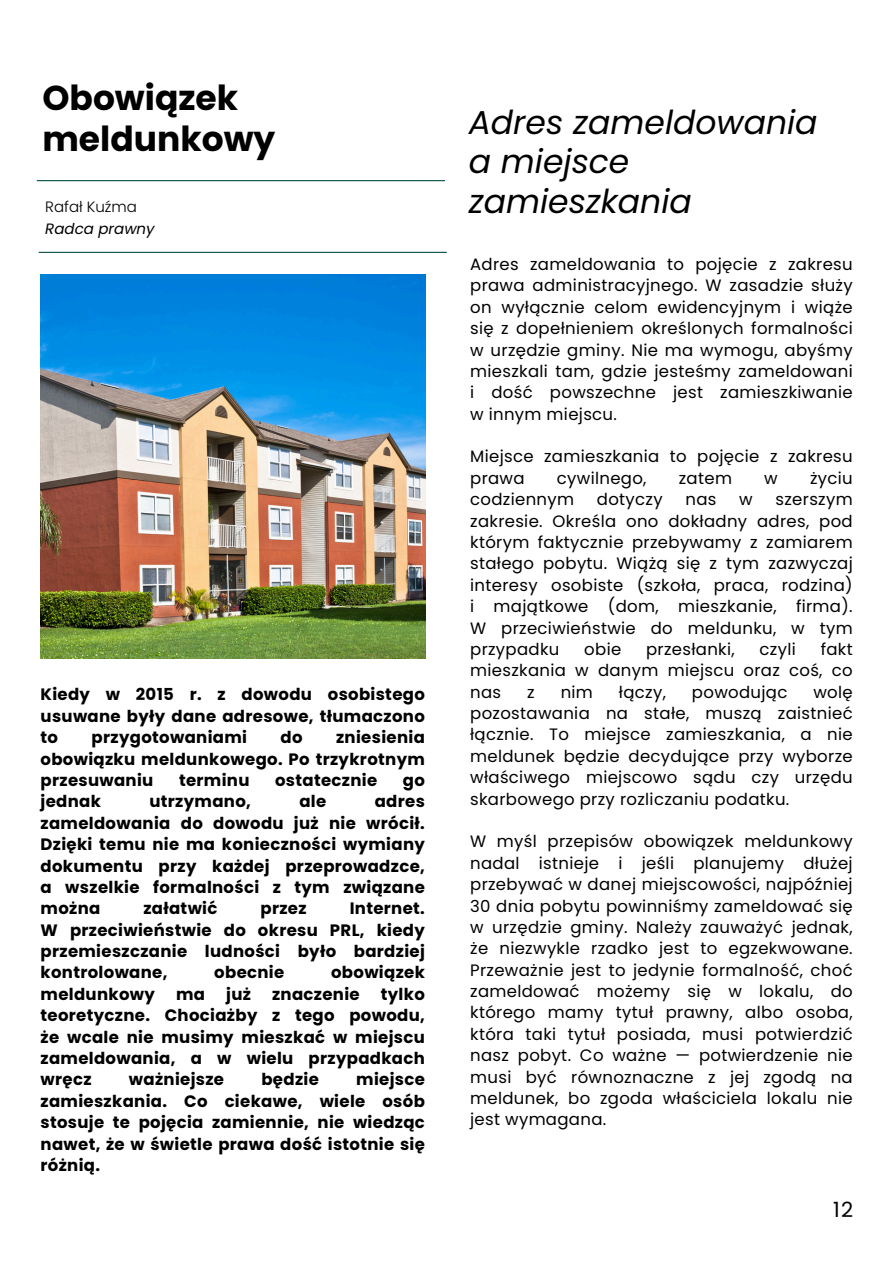
<style>
.page{position:relative;width:894px;height:1264px;background:#fff}
.page>*{position:absolute;margin:0;border:0;box-sizing:border-box;transform-origin:0 0}
.t1{font:700 34.5px/40.5px "Poppins";color:#000}
.t2{font:italic 33px/39.3px "Poppins";color:#000}
.t3{font:21px "Poppins";color:#000}
.t4{font:16.5px/21.3px "Poppins";letter-spacing:.02em;color:#000;text-align:justify}
.t5{font:700 16.5px/21.3px "Poppins";letter-spacing:.02em;color:#000;text-align:justify}
.t6{font:italic 15px "Poppins";color:#000}
.t7{font:300 15px "Poppins";color:#000}
</style>
<div class="page">
<hr style="left:39px;top:252px;width:407px;height:1px;background:#074e43">
<hr style="left:37px;top:180px;width:408px;height:1px;background:#074e43">
<img style="left:41px;top:274px;width:384px;height:384px">
<p class="t1" style="left:42px;top:78px;width:234px">Obowiązek meldunkowy</p>
<p class="t7" style="left:45px;top:197px;width:93px">Rafał Kuźma</p>
<p class="t6" style="left:45px;top:218px;width:111px">Radca prawny</p>
<p class="t5" style="left:41px;top:684px;width:386px">Kiedy w 2015 r. z dowodu osobistego usuwane były dane adresowe, tłumaczono to</p>
<p class="t5" style="left:41px;top:726px;width:386px;text-indent:295px">zniesienia obowiązku meldunkowego. Po trzykrotnym przesuwaniu</p>
<p class="t5" style="left:92px;top:726px;width:157px">przygotowaniami</p>
<p class="t5" style="left:280px;top:726px;width:24px">do</p>
<p class="t5" style="left:179px;top:769px;width:72px">terminu</p>
<p class="t5" style="left:275px;top:769px;width:104px">ostatecznie</p>
<p class="t5" style="left:403px;top:769px;width:24px">go</p>
<p class="t5" style="left:41px;top:791px;width:62px">jednak</p>
<p class="t5" style="left:149px;top:791px;width:103px">utrzymano,</p>
<p class="t5" style="left:299px;top:791px;width:28px">ale</p>
<p class="t5" style="left:41px;top:791px;width:386px;text-indent:334px">adres zameldowania do dowodu już nie wrócił.<br>Dzięki temu nie ma konieczności wymiany dokumentu przy każdej przeprowadzce, a wszelkie formalności z tym związane można</p>
<p class="t5" style="left:143px;top:897px;width:75px">załatwić</p>
<p class="t5" style="left:260px;top:897px;width:48px">przez</p>
<p class="t5" style="left:41px;top:897px;width:386px;text-indent:309px">Internet.<br>W przeciwieństwie do okresu PRL, kiedy przemieszczanie ludności było bardziej kontrolowane,</p>
<p class="t5" style="left:214px;top:962px;width:71px">obecnie</p>
<p class="t5" style="left:331px;top:962px;width:95px">obowiązek</p>
<p class="t5" style="left:41px;top:983px;width:116px">meldunkowy</p>
<p class="t5" style="left:176px;top:983px;width:30px">ma</p>
<p class="t5" style="left:226px;top:983px;width:26px">już</p>
<p class="t5" style="left:272px;top:983px;width:89px">znaczenie</p>
<p class="t5" style="left:41px;top:983px;width:386px;text-indent:340px">tylko teoretyczne. Chociażby z tego powodu, że wcale nie musimy mieszkać w miejscu zameldowania, a w wielu przypadkach wręcz</p>
<p class="t5" style="left:41px;top:1068px;width:386px;text-indent:315px">miejsce zamieszkania. Co ciekawe, wiele osób stosuje te pojęcia zamiennie, nie wiedząc nawet, że w świetle prawa dość istotnie się różnią.</p>
<p class="t5" style="left:129px;top:1068px;width:97px">ważniejsze</p>
<p class="t5" style="left:261px;top:1068px;width:59px">będzie</p>
<h2 class="t2" style="left:468px;top:102px;width:350px">Adres zameldowania a miejsce zamieszkania</h2>
<h2 class="t4" style="left:470px;top:253px;width:384px">Adres zameldowania to pojęcie z zakresu prawa administracyjnego. W zasadzie służy on wyłącznie celom ewidencyjnym i wiąże się z dopełnieniem określonych formalności w urzędzie gminy. Nie ma wymogu, abyśmy mieszkali tam, gdzie jesteśmy zameldowani i dość powszechne jest zamieszkiwanie</h2>
<p class="t4" style="left:470px;top:403px;width:148px">w innym miejscu.</p>
<p class="t4" style="left:470px;top:446px;width:384px">Miejsce zamieszkania to pojęcie z zakresu prawa</p>
<p class="t4" style="left:556px;top:467px;width:91px">cywilnego,</p>
<p class="t4" style="left:678px;top:467px;width:55px">zatem</p>
<p class="t4" style="left:764px;top:467px;width:15px">w</p>
<p class="t4" style="left:809px;top:467px;width:44px">życiu</p>
<p class="t4" style="left:470px;top:489px;width:105px">codziennym</p>
<p class="t4" style="left:596px;top:489px;width:67px">dotyczy</p>
<p class="t4" style="left:685px;top:489px;width:32px">nas</p>
<p class="t4" style="left:739px;top:489px;width:15px">w</p>
<p class="t4" style="left:470px;top:489px;width:384px;text-indent:305px">szerszym zakresie. Określa ono dokładny adres, pod którym faktycznie przebywamy z zamiarem stałego pobytu. Wiążą się z tym zazwyczaj interesy osobiste (szkoła, praca, rodzina)</p>
<p class="t4" style="left:470px;top:595px;width:384px">i majątkowe (dom, mieszkanie, firma).<br>W przeciwieństwie do meldunku, w tym przypadku</p>
<p class="t4" style="left:470px;top:638px;width:384px;text-indent:350px">fakt mieszkania w danym miejscu oraz coś, co nas</p>
<p class="t4" style="left:584px;top:638px;width:38px">obie</p>
<p class="t4" style="left:646px;top:638px;width:90px">przesłanki,</p>
<p class="t4" style="left:759px;top:638px;width:38px">czyli</p>
<p class="t4" style="left:527px;top:681px;width:9px">z</p>
<p class="t4" style="left:560px;top:681px;width:34px">nim</p>
<p class="t4" style="left:618px;top:681px;width:48px">łączy,</p>
<p class="t4" style="left:691px;top:681px;width:97px">powodując</p>
<p class="t4" style="left:470px;top:681px;width:384px;text-indent:343px">wolę pozostawania na stałe, muszą zaistnieć łącznie. To miejsce zamieszkania, a nie meldunek będzie decydujące przy wyborze właściwego miejscowo sądu czy urzędu skarbowego przy rozliczaniu podatku.</p>
<p class="t4" style="left:470px;top:831px;width:384px">W myśl przepisów obowiązek meldunkowy nadal istnieje i jeśli planujemy dłużej przebywać w danej miejscowości, najpóźniej 30 dnia pobytu powinniśmy zameldować się w urzędzie gminy. Należy zauważyć jednak, że niezwykle rzadko jest to egzekwowane.<br>Przeważnie jest to jedynie formalność, choć</p>
<p class="t4" style="left:470px;top:980px;width:384px">zameldować możemy się w lokalu, do którego mamy tytuł prawny, albo osoba, która taki tytuł posiada, musi potwierdzić nasz pobyt. Co ważne — potwierdzenie nie musi być równoznaczne z jej zgodą na meldunek, bo zgoda właściciela lokalu nie jest wymagana.</p>
<h1 class="t3" style="left:833px;top:1194px;width:21px">12</h1>
</div>
